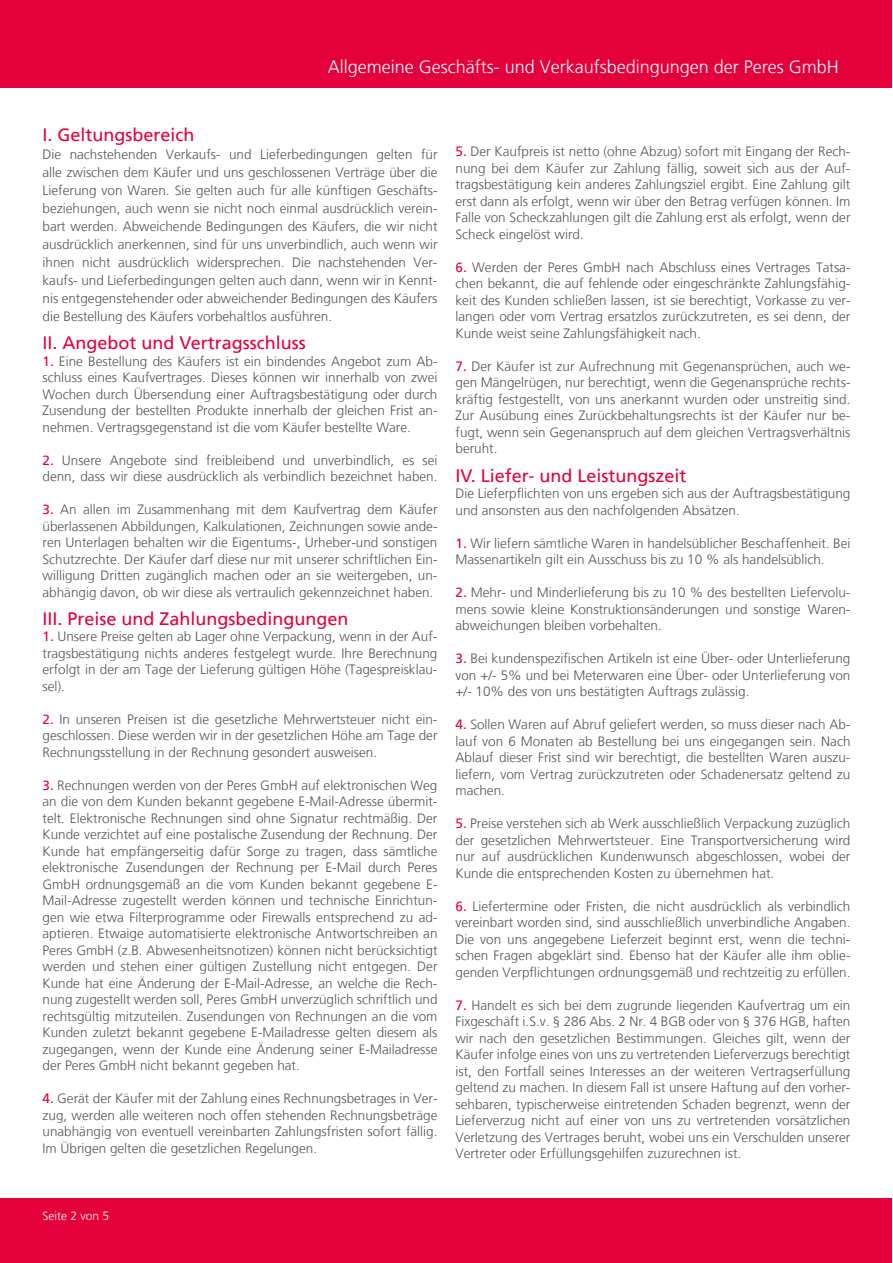
<style>
.page{position:relative;width:893px;height:1263px;background:#fff}
.page>*{position:absolute;margin:0;border:0;box-sizing:border-box;transform-origin:0 0}
.t1{font:18px "Frutiger LT";color:#e4003a}
.t2{font:300 18px "Frutiger LT";color:#fff}
.t3{font:300 13.5px/16.5px "Frutiger LT";color:#565555;text-align:justify}
.t4{font:300 12px "Frutiger LT";color:#fff}
.s1{font-weight:400;color:#e4003a}
</style>
<div class="page">
<div style="left:1px;top:0;width:891px;height:87px;background:#e4003a"></div>
<div style="left:1px;top:1198px;width:891px;height:64px;background:#e4003a"></div>
<h1 class="t2" style="left:328px;top:56px;width:513px">Allgemeine Geschäfts- und Verkaufsbedingungen der Peres GmbH</h1>
<h1 class="t1" style="left:43px;top:124px;width:154px">I. Geltungsbereich</h1>
<p class="t3" style="left:43px;top:146px;width:396px;line-height:18px">Die nachstehenden Verkaufs- und Lieferbedingungen gelten für alle zwischen dem Käufer und uns geschlossenen Verträge über die Lieferung von Waren. Sie gelten auch für alle künftigen Geschäfts&shy;beziehungen, auch wenn sie nicht noch einmal ausdrücklich verein&shy;bart werden. Abweichende Bedingungen des Käufers, die wir nicht ausdrücklich anerkennen, sind für uns unverbindlich, auch wenn wir ihnen nicht ausdrücklich widersprechen. Die nachstehenden Ver&shy;kaufs- und Lieferbedingungen gelten auch dann, wenn wir in Kennt&shy;nis entgegenstehender oder abweichender Bedingungen des Käufers die Bestellung des Käufers vorbehaltlos ausführen.</p>
<h1 class="t1" style="left:43px;top:332px;width:265px">II. Angebot und Vertragsschluss</h1>
<p class="t3" style="left:43px;top:353px;width:396px"><span class="s1">1.</span> Eine Bestellung des Käufers ist ein bindendes Angebot zum Ab&shy;schluss eines Kaufvertrages. Dieses können wir innerhalb von zwei Wochen durch Übersendung einer Auftragsbestätigung oder durch Zusendung der bestellten Produkte innerhalb der gleichen Frist an&shy;nehmen. Vertragsgegenstand ist die vom Käufer bestellte Ware.</p>
<p class="t3" style="left:43px;top:452px;width:396px"><span class="s1">2.</span> Unsere Angebote sind freibleibend und unverbindlich, es sei denn, dass wir diese ausdrücklich als verbindlich bezeichnet haben.</p>
<p class="t3" style="left:43px;top:501px;width:396px"><span class="s1">3.</span> An allen im Zusammenhang mit dem Kaufvertrag dem Käufer überlassenen Abbildungen, Kalkulationen, Zeichnungen sowie ande&shy;ren Unterlagen behalten wir die Eigentums-, Urheber-und sonstigen Schutzrechte. Der Käufer darf diese nur mit unserer schriftlichen Ein&shy;willigung Dritten zugänglich machen oder an sie weitergeben, un&shy;abhängig davon, ob wir diese als vertraulich gekennzeichnet haben.</p>
<h1 class="t1" style="left:43px;top:608px;width:308px">III. Preise und Zahlungsbedingungen</h1>
<p class="t3" style="left:43px;top:629px;width:396px"><span class="s1">1.</span> Unsere Preise gelten ab Lager ohne Verpackung, wenn in der Auf&shy;tragsbestätigung nichts anderes festgelegt wurde. Ihre Berechnung erfolgt in der am Tage der Lieferung gültigen Höhe (Tagespreisklau&shy;sel).</p>
<p class="t3" style="left:43px;top:711px;width:396px"><span class="s1">2.</span> In unseren Preisen ist die gesetzliche Mehrwertsteuer nicht ein&shy;geschlossen. Diese werden wir in der gesetzlichen Höhe am Tage der Rechnungsstellung in der Rechnung gesondert ausweisen.</p>
<p class="t3" style="left:43px;top:777px;width:396px"><span class="s1">3.</span> Rechnungen werden von der Peres GmbH auf elektronischen Weg an die von dem Kunden bekannt gegebene E-Mail-Adresse übermit&shy;telt. Elektronische Rechnungen sind ohne Signatur rechtmäßig. Der Kunde verzichtet auf eine postalische Zusendung der Rechnung. Der Kunde hat empfängerseitig dafür Sorge zu tragen, dass sämtliche elektronische Zusendungen der Rechnung per E-Mail durch Peres GmbH ordnungsgemäß an die vom Kunden bekannt gegebene E-Mail-Adresse zugestellt werden können und technische Einrichtun&shy;gen wie etwa Filterprogramme oder Firewalls entsprechend zu ad&shy;aptieren. Etwaige automatisierte elektronische Antwortschreiben an Peres GmbH (z.B. Abwesenheitsnotizen) können nicht berücksichtigt werden und stehen einer gültigen Zustellung nicht entgegen. Der Kunde hat eine Änderung der E-Mail-Adresse, an welche die Rech&shy;nung zugestellt werden soll, Peres GmbH unverzüglich schriftlich und rechtsgültig mitzuteilen. Zusendungen von Rechnungen an die vom Kunden zuletzt bekannt gegebene E-Mailadresse gelten diesem als zugegangen, wenn der Kunde eine Änderung seiner E-Mailadresse der Peres GmbH nicht bekannt gegeben hat.</p>
<p class="t3" style="left:43px;top:1091px;width:396px"><span class="s1">4.</span> Gerät der Käufer mit der Zahlung eines Rechnungsbetrages in Ver&shy;zug, werden alle weiteren noch offen stehenden Rechnungsbeträge unabhängig von eventuell vereinbarten Zahlungsfristen sofort fällig.<br>Im Übrigen gelten die gesetzlichen Regelungen.</p>
<p class="t3" style="left:455px;top:144px;width:396px"><span class="s1">5.</span> Der Kaufpreis ist netto (ohne Abzug) sofort mit Eingang der Rech&shy;nung bei dem Käufer zur Zahlung fällig, soweit sich aus der Auf&shy;tragsbestätigung kein anderes Zahlungsziel ergibt. Eine Zahlung gilt erst dann als erfolgt, wenn wir über den Betrag verfügen können. Im Falle von Scheckzahlungen gilt die Zahlung erst als erfolgt, wenn der Scheck eingelöst wird.</p>
<p class="t3" style="left:455px;top:259px;width:396px"><span class="s1">6.</span> Werden der Peres GmbH nach Abschluss eines Vertrages Tatsa&shy;chen bekannt, die auf fehlende oder eingeschränkte Zahlungsfähig&shy;keit des Kunden schließen lassen, ist sie berechtigt, Vorkasse zu ver&shy;langen oder vom Vertrag ersatzlos zurückzutreten, es sei denn, der Kunde weist seine Zahlungsfähigkeit nach.</p>
<p class="t3" style="left:455px;top:358px;width:396px"><span class="s1">7.</span> Der Käufer ist zur Aufrechnung mit Gegenansprüchen, auch we&shy;gen Mängelrügen, nur berechtigt, wenn die Gegenansprüche rechts&shy;kräftig festgestellt, von uns anerkannt wurden oder unstreitig sind.<br>Zur Ausübung eines Zurückbehaltungsrechts ist der Käufer nur be&shy;fugt, wenn sein Gegenanspruch auf dem gleichen Vertragsverhältnis beruht.</p>
<h1 class="t1" style="left:455px;top:465px;width:233px">IV. Liefer- und Leistungszeit</h1>
<p class="t3" style="left:455px;top:485px;width:396px">Die Lieferpflichten von uns ergeben sich aus der Auftragsbestätigung und ansonsten aus den nachfolgenden Absätzen.</p>
<p class="t3" style="left:455px;top:535px;width:396px"><span class="s1">1.</span> Wir liefern sämtliche Waren in handelsüblicher Beschaffenheit. Bei<br>Massenartikeln gilt ein Ausschuss bis zu 10 % als handelsüblich.</p>
<p class="t3" style="left:455px;top:584px;width:396px"><span class="s1">2.</span> Mehr- und Minderlieferung bis zu 10 % des bestellten Liefervolu&shy;mens sowie kleine Konstruktionsänderungen und sonstige Waren&shy;abweichungen bleiben vorbehalten.</p>
<p class="t3" style="left:455px;top:650px;width:396px"><span class="s1">3.</span> Bei kundenspezifischen Artikeln ist eine Über- oder Unterlieferung von +/- 5% und bei Meterwaren eine Über- oder Unterlieferung von +/- 10% des von uns bestätigten Auftrags zulässig.</p>
<p class="t3" style="left:455px;top:716px;width:396px"><span class="s1">4.</span> Sollen Waren auf Abruf geliefert werden, so muss dieser nach Ab&shy;lauf von 6 Monaten ab Bestellung bei uns eingegangen sein. Nach Ablauf dieser Frist sind wir berechtigt, die bestellten Waren auszu&shy;liefern, vom Vertrag zurückzutreten oder Schadenersatz geltend zu machen.</p>
<p class="t3" style="left:455px;top:815px;width:396px"><span class="s1">5.</span> Preise verstehen sich ab Werk ausschließlich Verpackung zuzüglich der gesetzlichen Mehrwertsteuer. Eine Transportversicherung wird nur auf ausdrücklichen Kundenwunsch abgeschlossen, wobei der Kunde die entsprechenden Kosten zu übernehmen hat.</p>
<p class="t3" style="left:455px;top:898px;width:396px"><span class="s1">6.</span> Liefertermine oder Fristen, die nicht ausdrücklich als verbindlich vereinbart worden sind, sind ausschließlich unverbindliche Angaben.<br>Die von uns angegebene Lieferzeit beginnt erst, wenn die techni&shy;schen Fragen abgeklärt sind. Ebenso hat der Käufer alle ihm oblie&shy;genden Verpflichtungen ordnungsgemäß und rechtzeitig zu erfüllen.</p>
<p class="t3" style="left:455px;top:997px;width:396px"><span class="s1">7.</span> Handelt es sich bei dem zugrunde liegenden Kaufvertrag um ein Fixgeschäft i.S.v. § 286 Abs. 2 Nr. 4 BGB oder von § 376 HGB, haften wir nach den gesetzlichen Bestimmungen. Gleiches gilt, wenn der Käufer infolge eines von uns zu vertretenden Lieferverzugs berechtigt ist, den Fortfall seines Interesses an der weiteren Vertragserfüllung geltend zu machen. In diesem Fall ist unsere Haftung auf den vorher&shy;sehbaren, typischerweise eintretenden Schaden begrenzt, wenn der Lieferverzug nicht auf einer von uns zu vertretenden vorsätzlichen Verletzung des Vertrages beruht, wobei uns ein Verschulden unserer Vertreter oder Erfüllungsgehilfen zuzurechnen ist.</p>
<p class="t4" style="left:43px;top:1209px;width:68px">Seite 2 von 5</p>
</div>
